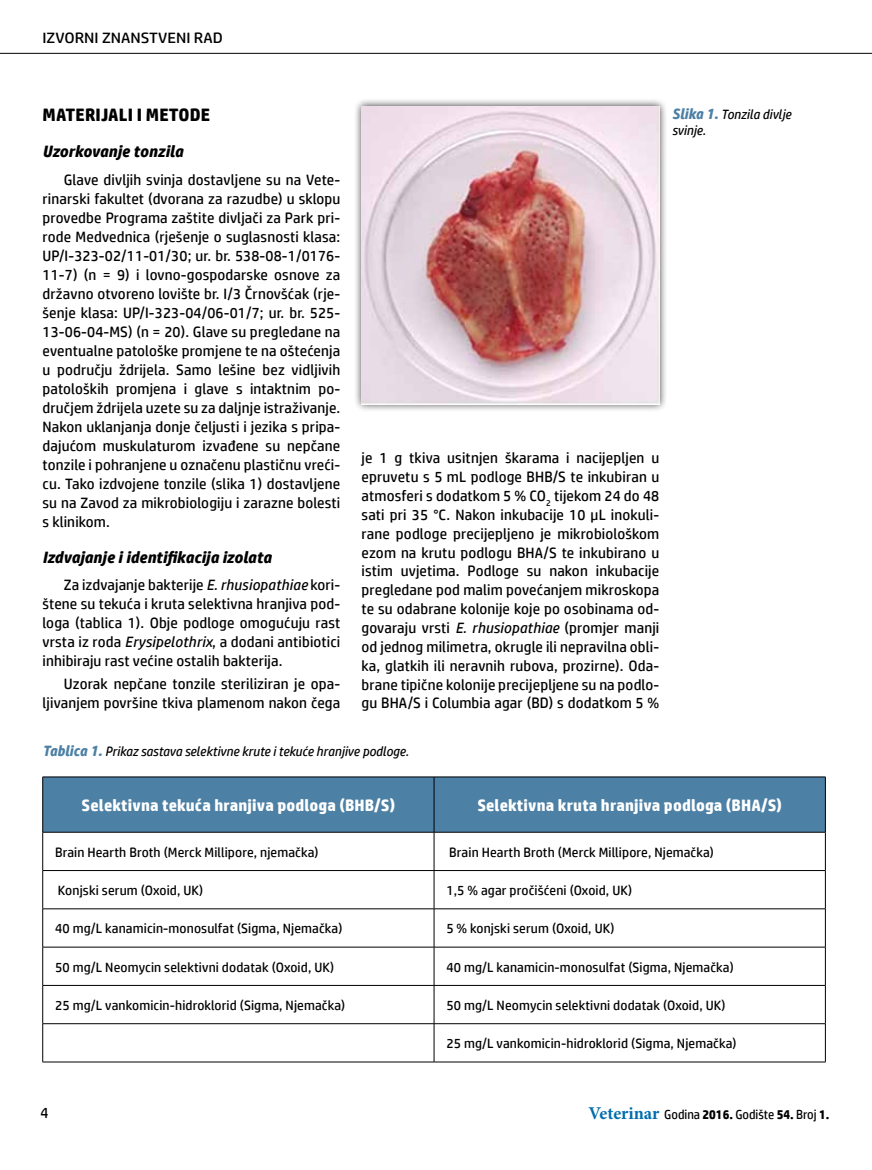
<style>
.page{position:relative;width:872px;height:1170px;background:#fff}
.page>*{position:absolute;margin:0;border:0;box-sizing:border-box;transform-origin:0 0}
.t1{font:700 18px "HP Simplified";letter-spacing:.01em;color:#000}
.t2{font:700 16.5px "HP Simplified";letter-spacing:.01em;color:#fff}
.t3{font:italic 700 16.5px "HP Simplified";color:#000}
.t4{font:15px/19px "HP Simplified";letter-spacing:.01em;color:#000;text-align:justify}
.t5{font:15px "HP Simplified";letter-spacing:.01em;color:#000;scale:1.12 1}
.t6{font:13.5px "HP Simplified";letter-spacing:.01em;color:#000}
.t7{font:italic 13.5px/16.5px "HP Simplified";color:#000}
.t8{font:13.05px "HP Simplified";color:#000;scale:.95 1}
.s1{font-style:italic}
.s2{font-weight:700;font-size:15px;color:#4c80a5}
.s3{font-family:"Minion Pro";font-weight:700;font-size:18px;color:#006dad}
.s4{font-weight:700}
</style>
<div class="page">
<div style="left:354px;top:98px;width:313px;height:314px;background:#000;opacity:.75"></div>
<img style="left:361px;top:106px;width:298px;height:298px">
<div style="left:43px;top:777px;width:782px;height:55px;background:#4c80a5"></div>
<svg style="left:43px;top:833px;width:782px;height:228px"></svg>
<hr style="left:43px;top:776px;width:391px;height:1px;background:#000">
<hr style="left:42px;top:777px;width:1px;height:55px;background:#000">
<hr style="left:434px;top:776px;width:391px;height:1px;background:#000">
<hr style="left:434px;top:777px;width:1px;height:55px;background:#000">
<hr style="left:825px;top:777px;width:1px;height:55px;background:#000">
<hr style="left:43px;top:832px;width:391px;height:1px;background:#000">
<hr style="left:42px;top:832px;width:1px;height:38px;background:#000">
<hr style="left:434px;top:832px;width:391px;height:1px;background:#000">
<hr style="left:434px;top:832px;width:1px;height:38px;background:#000">
<hr style="left:825px;top:832px;width:1px;height:38px;background:#000">
<hr style="left:43px;top:870px;width:391px;height:1px;background:#000">
<hr style="left:42px;top:870px;width:1px;height:38px;background:#000">
<hr style="left:434px;top:870px;width:391px;height:1px;background:#000">
<hr style="left:434px;top:870px;width:1px;height:38px;background:#000">
<hr style="left:825px;top:870px;width:1px;height:38px;background:#000">
<hr style="left:43px;top:908px;width:391px;height:1px;background:#000">
<hr style="left:42px;top:908px;width:1px;height:38px;background:#000">
<hr style="left:434px;top:908px;width:391px;height:1px;background:#000">
<hr style="left:434px;top:908px;width:1px;height:38px;background:#000">
<hr style="left:825px;top:908px;width:1px;height:38px;background:#000">
<hr style="left:43px;top:946px;width:391px;height:1px;background:#000">
<hr style="left:42px;top:947px;width:1px;height:38px;background:#000">
<hr style="left:434px;top:946px;width:391px;height:1px;background:#000">
<hr style="left:434px;top:947px;width:1px;height:38px;background:#000">
<hr style="left:825px;top:947px;width:1px;height:38px;background:#000">
<hr style="left:43px;top:985px;width:391px;height:1px;background:#000">
<hr style="left:42px;top:985px;width:1px;height:38px;background:#000">
<hr style="left:434px;top:985px;width:391px;height:1px;background:#000">
<hr style="left:434px;top:985px;width:1px;height:38px;background:#000">
<hr style="left:825px;top:985px;width:1px;height:38px;background:#000">
<hr style="left:43px;top:1023px;width:391px;height:1px;background:#000">
<hr style="left:42px;top:1023px;width:1px;height:38px;background:#000">
<hr style="left:434px;top:1023px;width:391px;height:1px;background:#000">
<hr style="left:434px;top:1023px;width:1px;height:38px;background:#000">
<hr style="left:825px;top:1023px;width:1px;height:38px;background:#000">
<hr style="left:43px;top:1061px;width:391px;height:1px;background:#000">
<hr style="left:434px;top:1061px;width:391px;height:1px;background:#000">
<hr style="left:0;top:53px;width:872px;height:1px;background:#000">
<p class="t5" style="left:43px;top:29px;width:163px">IZVORNI ZNANSTVENI RAD</p>
<p class="t1" style="left:43px;top:104px;width:169px">MATERIJALI I METODE</p>
<p class="t3" style="left:43px;top:141px;width:142px">Uzorkovanje tonzila</p>
<p class="t4" style="left:43px;top:170px;width:299px;text-indent:21px">Glave divljih svinja dostavljene su na Vete&shy;rinarski fakultet (dvorana za razudbe) u sklopu provedbe Programa zaštite divljači za Park pri&shy;rode Medvednica (rješenje o suglasnosti klasa:<br>UP/I-323-02/11-01/30; ur. br. 538-08-1/0176- 11-7) (n = 9) i lovno-gospodarske osnove za državno otvoreno lovište br. I/3 Črnovšćak (rje&shy;šenje klasa: UP/I-323-04/06-01/7; ur. br. 525- 13-06-04-MS) (n = 20). Glave su pregledane na eventualne patološke promjene te na oštećenja u području ždrijela. Samo lešine bez vidljivih patoloških promjena i glave s intaktnim po&shy;dručjem ždrijela uzete su za daljnje istraživanje.<br>Nakon uklanjanja donje čeljusti i jezika s pripa&shy;dajućom muskulaturom izvađene su nepčane tonzile i pohranjene u označenu plastičnu vreći&shy;cu. Tako izdvojene tonzile (slika 1) dostavljene su na Zavod za mikrobiologiju i zarazne bolesti s klinikom.</p>
<p class="t3" style="left:43px;top:547px;width:231px">Izdvajanje i identifikacija izolata</p>
<p class="t4" style="left:43px;top:575px;width:299px;text-indent:21px">Za izdvajanje bakterije <span class="s1">E. rhusiopathiae</span> kori&shy;štene su tekuća i kruta selektivna hranjiva pod&shy;loga (tablica 1). Obje podloge omogućuju rast vrsta iz roda <span class="s1">Erysipelothrix</span>, a dodani antibiotici inhibiraju rast većine ostalih bakterija.</p>
<p class="t4" style="left:43px;top:674px;width:299px;text-align:right">Uzorak nepčane tonzile steriliziran je opa&shy;ljivanjem površine tkiva plamenom nakon čega</p>
<p class="t4" style="left:361px;top:448px;width:299px">je 1 g tkiva usitnjen škarama i nacijepljen u epruvetu s 5 mL podloge BHB/S te inkubiran u atmosferi s dodatkom 5 % CO<sub>2</sub> tijekom 24 do 48 sati pri 35 °C. Nakon inkubacije 10 µL inokuli&shy;rane podloge precijepljeno je mikrobiološkom ezom na krutu podlogu BHA/S te inkubirano u istim uvjetima. Podloge su nakon inkubacije pregledane pod malim povećanjem mikroskopa te su odabrane kolonije koje po osobinama od&shy;govaraju vrsti <span class="s1">E. rhusiopathiae</span> (promjer manji od jednog milimetra, okrugle ili nepravilna obli&shy;ka, glatkih ili neravnih rubova, prozirne). Oda&shy;brane tipične kolonije precijepljene su na podlo&shy;gu BHA/S i Columbia agar (BD) s dodatkom 5 %</p>
<p class="t7" style="left:43px;top:742px;width:368px"><span class="s2">Tablica 1.</span> Prikaz sastava selektivne krute i tekuće hranjive podloge.</p>
<p class="t7" style="left:672px;top:105px;width:121px"><span class="s2">Slika 1.</span> Tonzila divlje svinje.</p>
<p class="t2" style="left:82px;top:795px;width:315px">Selektivna tekuća hranjiva podloga (BHB/S)</p>
<p class="t2" style="left:477px;top:795px;width:306px">Selektivna kruta hranjiva podloga (BHA/S)</p>
<p class="t6" style="left:55px;top:844px;width:265px">Brain Hearth Broth (Merck Millipore, njemačka)</p>
<p class="t6" style="left:449px;top:844px;width:266px">Brain Hearth Broth (Merck Millipore, Njemačka)</p>
<p class="t6" style="left:58px;top:882px;width:147px">Konjski serum (Oxoid, UK)</p>
<p class="t6" style="left:446px;top:882px;width:187px">1,5 % agar pročišćeni (Oxoid, UK)</p>
<p class="t6" style="left:55px;top:921px;width:289px">40 mg/L kanamicin-monosulfat (Sigma, Njemačka)</p>
<p class="t6" style="left:446px;top:921px;width:170px">5 % konjski serum (Oxoid, UK)</p>
<p class="t6" style="left:55px;top:959px;width:281px">50 mg/L Neomycin selektivni dodatak (Oxoid, UK)</p>
<p class="t6" style="left:446px;top:959px;width:289px">40 mg/L kanamicin-monosulfat (Sigma, Njemačka)</p>
<p class="t6" style="left:55px;top:997px;width:292px">25 mg/L vankomicin-hidroklorid (Sigma, Njemačka)</p>
<p class="t6" style="left:446px;top:997px;width:281px">50 mg/L Neomycin selektivni dodatak (Oxoid, UK)</p>
<p class="t6" style="left:446px;top:1035px;width:292px">25 mg/L vankomicin-hidroklorid (Sigma, Njemačka)</p>
<p class="t4" style="left:40px;top:1103px;width:10px">4</p>
<p class="t8" style="left:588px;top:1107px;width:255px"><span class="s3">Veterinar</span> Godina <span class="s4">2016.</span> Godište <span class="s4">54.</span> Broj <span class="s4">1.</span></p>
</div>
